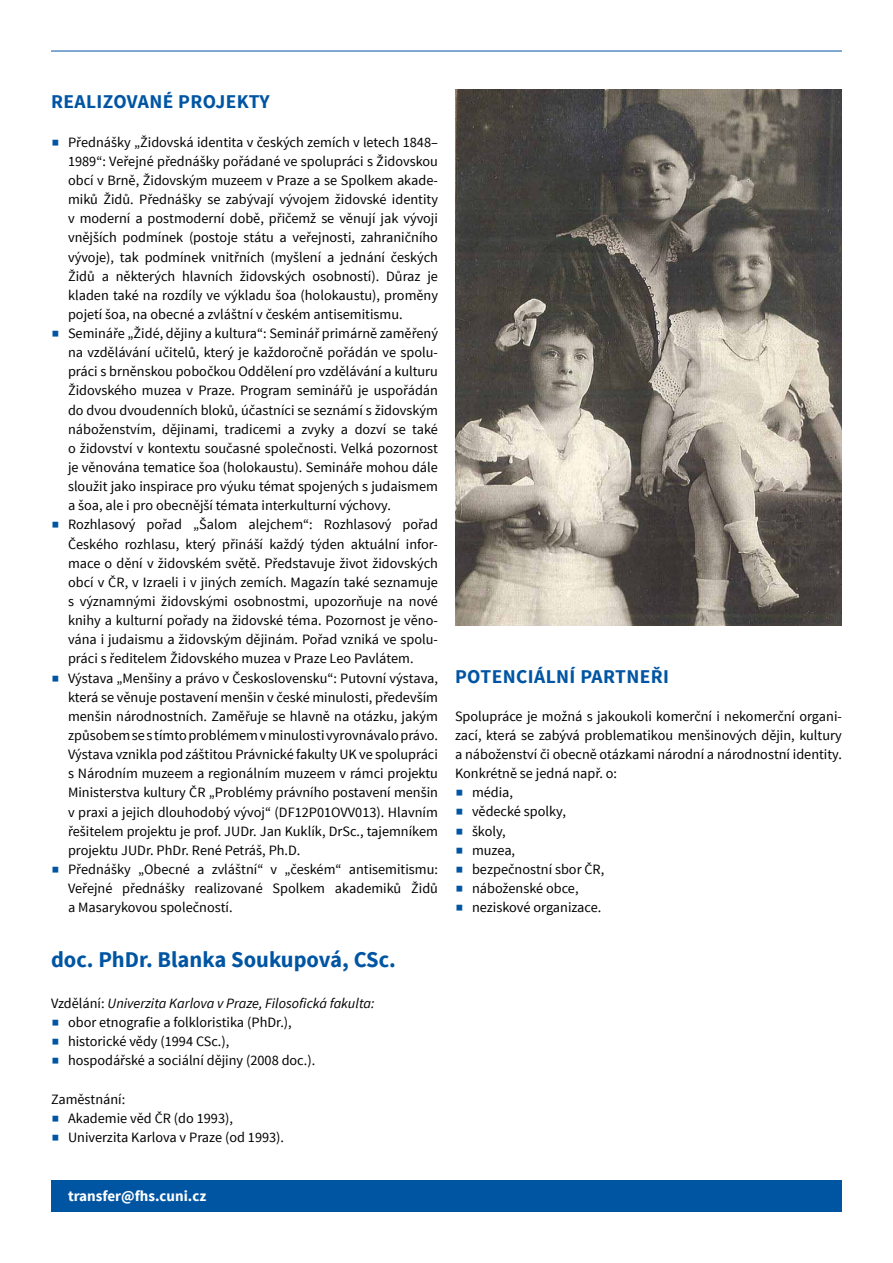
<style>
.page{position:relative;width:893px;height:1263px;background:#fff}
.page>*{position:absolute;margin:0;border:0;box-sizing:border-box;transform-origin:0 0}
.t1{font:700 22.5px "Source Sans Pro";color:#0055a3}
.t2{font:700 19.5px "Source Sans Pro";letter-spacing:.02em;color:#0055a3}
.t3{font:700 15px "Source Sans Pro";color:#fff}
.t4{font:14.25px/19.2px "Source Sans Pro";color:#000;text-align:justify}
.t5{font:italic 14.25px "Source Sans Pro";color:#000}
.s1{font-size:28.5px;color:#0055a3}
.s2{font-style:normal}
</style>
<div class="page">
<hr style="left:51px;top:51px;width:791px;height:1px;background:#0055a3">
<img style="left:455px;top:89px;width:387px;height:536px">
<div style="left:51px;top:1180px;width:791px;height:32px;background:#0055a3"></div>
<h2 class="t2" style="left:51px;top:89px;width:220px">REALIZOVANÉ PROJEKTY</h2>
<p class="t4" style="left:68px;top:133px;width:371px;text-indent:-17px"><span class="s1">■</span> Přednášky „Židovská identita v českých zemích v letech 1848– 1989“: Veřejné přednášky pořádané ve spolupráci s Židovskou obcí v Brně, Židovským muzeem v Praze a se Spolkem akade&shy;miků Židů. Přednášky se zabývají vývojem židovské identity v moderní a postmoderní době, přičemž se věnují jak vývoji vnějších podmínek (postoje státu a veřejnosti, zahraničního vývoje), tak podmínek vnitřních (myšlení a jednání českých Židů a některých hlavních židovských osobností). Důraz je kladen také na rozdíly ve výkladu šoa (holokaustu), proměny pojetí šoa, na obecné a zvláštní v českém antisemitismu.</p>
<p class="t4" style="left:68px;top:324px;width:371px;text-indent:-17px"><span class="s1">■</span> Semináře „Židé, dějiny a kultura“: Seminář primárně zaměřený na vzdělávání učitelů, který je každoročně pořádán ve spolu&shy;práci s brněnskou pobočkou Oddělení pro vzdělávání a kulturu Židovského muzea v Praze. Program seminářů je uspořádán do dvou dvoudenních bloků, účastníci se seznámí s židovským náboženstvím, dějinami, tradicemi a zvyky a dozví se také o židovství v kontextu současné společnosti. Velká pozornost je věnována tematice šoa (holokaustu). Semináře mohou dále sloužit jako inspirace pro výuku témat spojených s judaismem a šoa, ale i pro obecnější témata interkulturní výchovy.</p>
<p class="t4" style="left:68px;top:515px;width:371px;text-indent:-17px"><span class="s1">■</span> Rozhlasový pořad „Šalom alejchem“: Rozhlasový pořad Českého rozhlasu, který přináší každý týden aktuální infor&shy;mace o dění v židovském světě. Představuje život židovských obcí v ČR, v Izraeli i v jiných zemích. Magazín také seznamuje s významnými židovskými osobnostmi, upozorňuje na nové knihy a kulturní pořady na židovské téma. Pozornost je věno&shy;vána i judaismu a židovským dějinám. Pořad vzniká ve spolu&shy;práci s ředitelem Židovského muzea v Praze Leo Pavlátem.</p>
<p class="t4" style="left:68px;top:668px;width:371px;text-indent:-17px"><span class="s1">■</span> Výstava „Menšiny a právo v Československu“: Putovní výstava, která se věnuje postavení menšin v české minulosti, především menšin národnostních. Zaměřuje se hlavně na otázku, jakým způsobem se s tímto problémem vminulosti vyrovnávalo právo.<br>Výstava vznikla pod záštitou Právnické fakulty UK ve spolupráci s Národním muzeem a regionálním muzeem v rámci projektu Ministerstva kultury ČR „Problémy právního postavení menšin v praxi a jejich dlouhodobý vývoj“ (DF12P01OVV013). Hlavním řešitelem projektu je prof. JUDr. Jan Kuklík, DrSc., tajemníkem projektu JUDr. PhDr. René Petráš, Ph.D.</p>
<p class="t4" style="left:68px;top:860px;width:371px;text-indent:-17px"><span class="s1">■</span> Přednášky „Obecné a zvláštní“ v „českém“ antisemitismu:<br>Veřejné přednášky realizované Spolkem akademiků Židů a Masarykovou společností.</p>
<h1 class="t1" style="left:51px;top:945px;width:346px">doc. PhDr. Blanka Soukupová, CSc.</h1>
<p class="t5" style="left:51px;top:994px;width:325px"><span class="s2">Vzdělání:</span> Univerzita Karlova v Praze, Filosofická fakulta:</p>
<p class="t4" style="left:51px;top:1013px;width:242px"><span class="s1">■</span> obor etnografie a folkloristika (PhDr.),</p>
<p class="t4" style="left:51px;top:1032px;width:180px"><span class="s1">■</span> historické vědy (1994 CSc.),</p>
<p class="t4" style="left:51px;top:1051px;width:266px"><span class="s1">■</span> hospodářské a sociální dějiny (2008 doc.).</p>
<p class="t4" style="left:51px;top:1089px;width:76px">Zaměstnání:</p>
<p class="t4" style="left:51px;top:1108px;width:183px"><span class="s1">■</span> Akademie věd ČR (do 1993),</p>
<p class="t4" style="left:51px;top:1128px;width:235px"><span class="s1">■</span> Univerzita Karlova v Praze (od 1993).</p>
<h2 class="t2" style="left:455px;top:663px;width:216px">POTENCIÁLNÍ PARTNEŘI</h2>
<p class="t4" style="left:455px;top:707px;width:388px">Spolupráce je možná s jakoukoli komerční i nekomerční organi&shy;zací, která se zabývá problematikou menšinových dějin, kultury a náboženství či obecně otázkami národní a národnostní identity.<br>Konkrétně se jedná např. o:</p>
<p class="t4" style="left:455px;top:783px;width:60px"><span class="s1">■</span> média,</p>
<p class="t4" style="left:455px;top:802px;width:112px"><span class="s1">■</span> vědecké spolky,</p>
<p class="t4" style="left:455px;top:821px;width:52px"><span class="s1">■</span> školy,</p>
<p class="t4" style="left:455px;top:841px;width:62px"><span class="s1">■</span> muzea,</p>
<p class="t4" style="left:455px;top:860px;width:151px"><span class="s1">■</span> bezpečnostní sbor ČR,</p>
<p class="t4" style="left:455px;top:879px;width:125px"><span class="s1">■</span> náboženské obce,</p>
<p class="t4" style="left:455px;top:898px;width:148px"><span class="s1">■</span> neziskové organizace.</p>
<p class="t3" style="left:68px;top:1186px;width:140px">transfer@fhs.cuni.cz</p>
</div>
